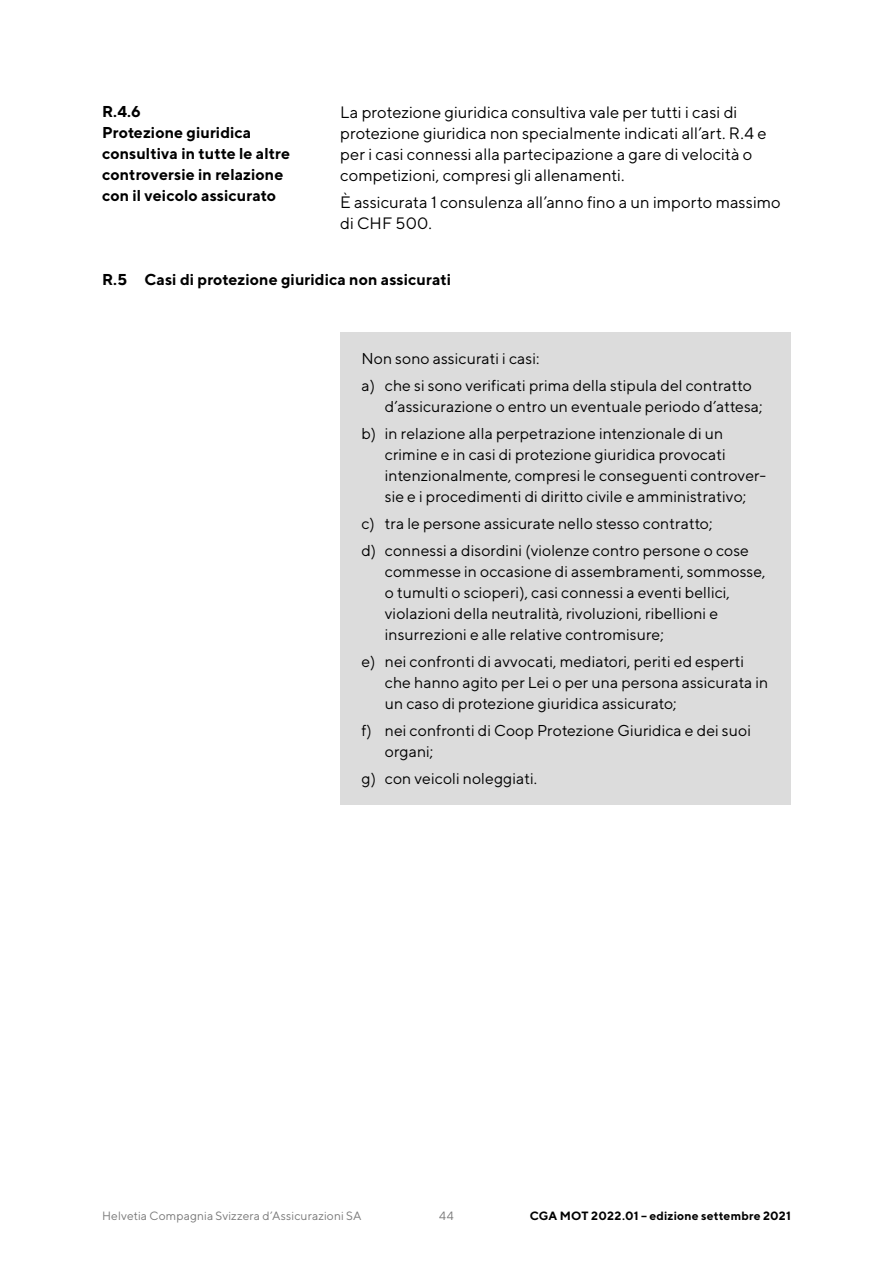
<style>
.page{position:relative;width:893px;height:1263px;background:#fff}
.page>*{position:absolute;margin:0;border:0;box-sizing:border-box;transform-origin:0 0}
.Copy_10_5_14_Regular{font:16.5px/21px "TT Norms";color:#000}
.Copy_10_5_14_Regular-2{font:15.75px/21px "TT Norms";letter-spacing:.005em;color:#000}
._03_Titel-Absatz_10{font:700 15.75px/21px "TT Norms";letter-spacing:.005em;color:#000}
._02_Titel-Absatz_10{font:700 15.75px "TT Norms";letter-spacing:.005em;color:#000}
.t1{font:12px "TT Norms";letter-spacing:.01em;color:#787878}
.t2{font:700 12px "TT Norms";letter-spacing:.015em;color:#000}
</style>
<div class="page">
<div style="left:340px;top:332px;width:451px;height:52px;background:#dcdcdc"></div>
<div style="left:340px;top:359px;width:451px;height:73px;background:#dcdcdc"></div>
<div style="left:340px;top:407px;width:451px;height:115px;background:#dcdcdc"></div>
<div style="left:340px;top:497px;width:451px;height:52px;background:#dcdcdc"></div>
<div style="left:340px;top:524px;width:451px;height:136px;background:#dcdcdc"></div>
<div style="left:340px;top:635px;width:451px;height:94px;background:#dcdcdc"></div>
<div style="left:340px;top:704px;width:451px;height:73px;background:#dcdcdc"></div>
<div style="left:340px;top:751px;width:451px;height:54px;background:#dcdcdc"></div>
<p class="_03_Titel-Absatz_10" style="left:102px;top:101px;width:190px">R.4.6<br>Protezione giuridica consultiva in tutte le altre controversie in relazione con il veicolo assicurato</p>
<p class="Copy_10_5_14_Regular" style="left:340px;top:101px;width:428px">La protezione giuridica consultiva vale per tutti i casi di protezione giuridica non specialmente indicati all’art. R.4 e per i casi connessi alla partecipazione a gare di velocità o competizioni, compresi gli allenamenti.</p>
<p class="Copy_10_5_14_Regular" style="left:340px;top:191px;width:442px">È assicurata 1 consulenza all’anno fino a un importo massimo di CHF 500.</p>
<p class="_02_Titel-Absatz_10" style="left:102px;top:270px;width:351px">R.5 Casi di protezione giuridica non assicurati</p>
<p class="Copy_10_5_14_Regular-2" style="left:361px;top:348px;width:179px">Non sono assicurati i casi:</p>
<p class="Copy_10_5_14_Regular-2" style="left:385px;top:375px;width:379px;text-indent:-23px">a) che si sono verificati prima della stipula del contratto d’assicurazione o entro un eventuale periodo d’attesa;</p>
<p class="Copy_10_5_14_Regular-2" style="left:385px;top:423px;width:383px;text-indent:-23px">b) in relazione alla perpetrazione intenzionale di un crimine e in casi di protezione giuridica provocati intenzionalmente, compresi le conseguenti controver&shy;sie e i procedimenti di diritto civile e amministrativo;</p>
<p class="Copy_10_5_14_Regular-2" style="left:361px;top:513px;width:353px">c) tra le persone assicurate nello stesso contratto;</p>
<p class="Copy_10_5_14_Regular-2" style="left:385px;top:540px;width:382px;text-indent:-23px">d) connessi a disordini (violenze contro persone o cose commesse in occasione di assembramenti, sommosse, o tumulti o scioperi), casi connessi a eventi bellici, violazioni della neutralità, rivoluzioni, ribellioni e insurrezioni e alle relative contromisure;</p>
<p class="Copy_10_5_14_Regular-2" style="left:385px;top:651px;width:385px;text-indent:-23px">e) nei confronti di avvocati, mediatori, periti ed esperti che hanno agito per Lei o per una persona assicurata in un caso di protezione giuridica assicurato;</p>
<p class="Copy_10_5_14_Regular-2" style="left:385px;top:720px;width:368px;text-indent:-23px">f) nei confronti di Coop Protezione Giuridica e dei suoi organi;</p>
<p class="Copy_10_5_14_Regular-2" style="left:361px;top:768px;width:177px">g) con veicoli noleggiati.</p>
<p class="t1" style="left:102px;top:1209px;width:261px">Helvetia Compagnia Svizzera d’Assicurazioni SA</p>
<p class="t1" style="left:439px;top:1209px;width:16px">44</p>
<p class="t2" style="left:530px;top:1209px;width:263px">CGA MOT 2022.01 – edizione settembre 2021</p>
</div>
